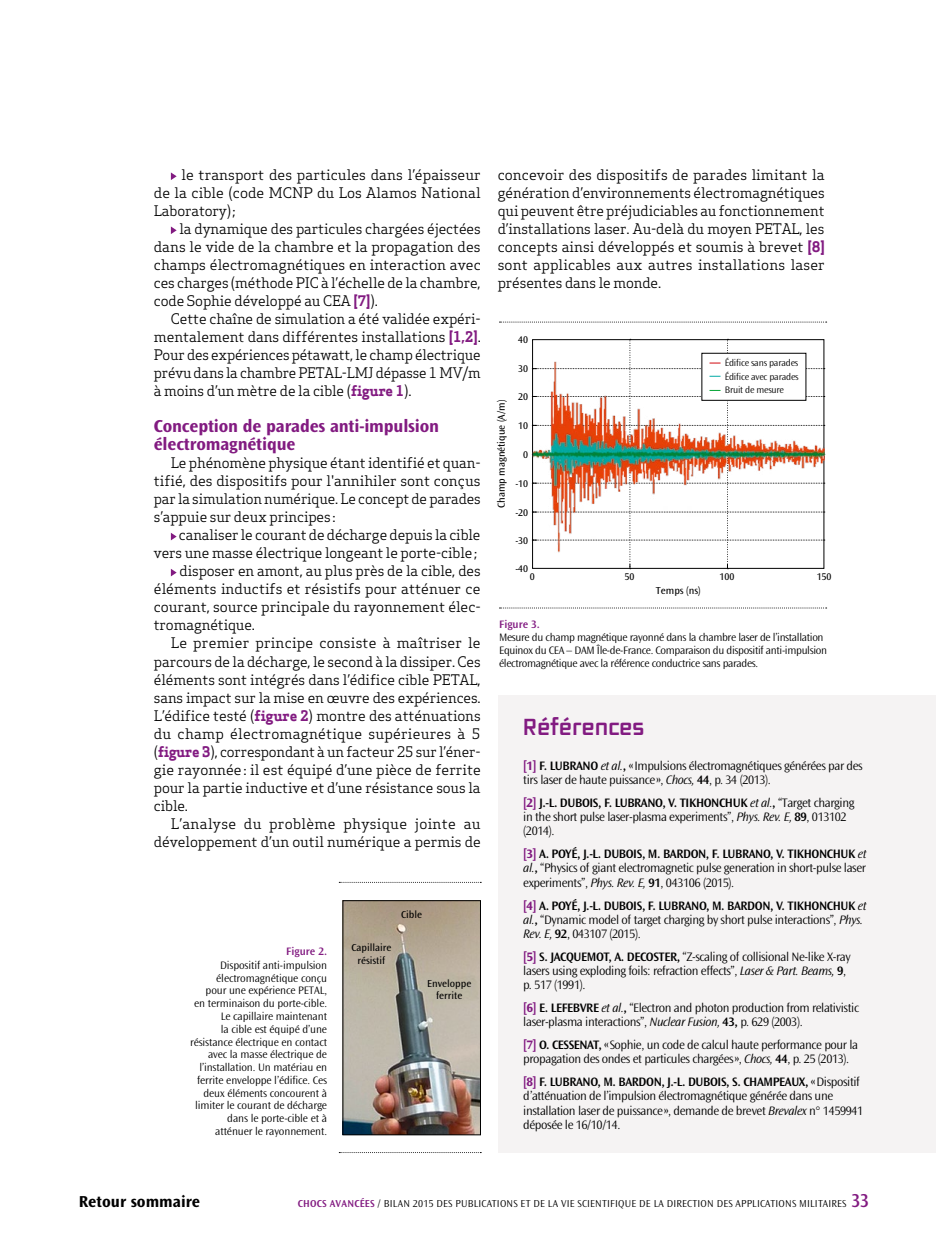
<style>
.page{position:relative;width:936px;height:1234px;background:#fff}
.page>*{position:absolute;margin:0;border:0;box-sizing:border-box;transform-origin:0 0}
.t1{font:700 22.5px "Vox";letter-spacing:.02em;color:#821b81}
.t2{font:700 18px/18px "Ocean Sans Std";letter-spacing:-.01em;color:#821b81}
.t3{font:700 16.5px "Ocean Sans Std";color:#000}
.t4{font:14.25px/18px "Apex Serif";letter-spacing:-.01em;color:#000;text-align:justify}
.t5{font:14.25px "Apex Serif";letter-spacing:.01em;color:#000}
.t6{font:14.25px "Apex Serif";letter-spacing:.02em;color:#000}
.t7{font:300 12.75px/14.2px "Ocean Sans Std";letter-spacing:-.03em;color:#000}
.t8{font:300 11.25px/12.8px "Ocean Sans Std";letter-spacing:-.01em;color:#000;text-align:right}
.t9{font:300 11.25px/12.8px "Ocean Sans Std";letter-spacing:-.03em;color:#000}
.t10{font:600 11.25px "Ocean Sans Std";color:#821b81}
.t11{font:300 10.5px "Ocean Sans Std";letter-spacing:.02em;color:#000}
.t12{font:10.5px/12.6px "Ocean Sans Std";color:#000;text-align:center}
.t13{font:10.2px "Ocean Sans Std";color:#000}
.t14{font:300 9.75px/13.5px "Ocean Sans Std";letter-spacing:-.02em;color:#000;text-align:justify}
.s1{font-weight:700;color:#821b81}
.s2{font-weight:600}
.s3{font-style:italic}
.s4{font-weight:600;color:#821b81}
.s5{font-weight:600;font-size:19.5px;color:#821b81}
</style>
<div class="page">
<div style="left:498px;top:695px;width:437px;height:457px;background:#f5f3f3"></div>
<svg style="left:171px;top:172px;width:6px;height:8px"></svg>
<svg style="left:171px;top:226px;width:6px;height:8px"></svg>
<svg style="left:171px;top:533px;width:6px;height:7px"></svg>
<svg style="left:171px;top:569px;width:6px;height:7px"></svg>
<img style="left:344px;top:902px;width:134px;height:230px">
<svg style="left:339px;top:881px;width:142px;height:1px"></svg>
<svg style="left:532px;top:339px;width:292px;height:230px"></svg>
<svg style="left:499px;top:607px;width:327px;height:1px"></svg>
<svg style="left:499px;top:322px;width:327px;height:1px"></svg>
<p class="t4" style="left:154px;top:166px;width:328px;text-indent:28px">le transport des particules dans l’épaisseur de la cible (code MCNP du Los Alamos National Laboratory);</p>
<p class="t4" style="left:154px;top:220px;width:328px;text-indent:26px">la dynamique des particules chargées éjectées dans le vide de la chambre et la propagation des champs électromagnétiques en interaction avec ces charges (méthode PIC à l’échelle de la chambre, code Sophie développé au CEA <span class="s1">[7]</span>).</p>
<p class="t4" style="left:154px;top:310px;width:328px;text-indent:17px">Cette chaîne de simulation a été validée expéri&shy;mentalement dans différentes installations <span class="s1">[1,2]</span>.<br>Pour des expériences pétawatt, le champ électrique prévu dans la chambre PETAL-LMJ dépasse 1 MV/m à moins d’un mètre de la cible (<span class="s1">figure 1</span>).</p>
<p class="t2" style="left:154px;top:417px;width:287px">Conception de parades anti-impulsion électromagnétique</p>
<p class="t4" style="left:154px;top:454px;width:328px;text-indent:17px">Le phénomène physique étant identifié et quan&shy;tifié, des dispositifs pour l'annihiler sont conçus par la simulation numérique. Le concept de parades s’appuie sur deux principes:</p>
<p class="t4" style="left:179px;top:526px;width:303px">canaliser le courant de décharge depuis la cible</p>
<p class="t4" style="left:154px;top:544px;width:325px">vers une masse électrique longeant le porte-cible;</p>
<p class="t4" style="left:179px;top:562px;width:303px">disposer en amont, au plus près de la cible, des</p>
<p class="t4" style="left:154px;top:580px;width:328px">éléments inductifs et résistifs pour atténuer ce</p>
<p class="t4" style="left:154px;top:598px;width:328px">courant, source principale du rayonnement élec-</p>
<p class="t4" style="left:154px;top:616px;width:103px">tromagnétique.</p>
<p class="t5" style="left:171px;top:634px;width:311px">Le premier principe consiste à maîtriser le</p>
<p class="t4" style="left:154px;top:652px;width:328px">parcours de la décharge, le second à la dissiper. Ces</p>
<p class="t4" style="left:154px;top:670px;width:328px">éléments sont intégrés dans l’édifice cible PETAL,</p>
<p class="t4" style="left:154px;top:688px;width:328px">sans impact sur la mise en œuvre des expériences.</p>
<p class="t4" style="left:154px;top:706px;width:328px">L’édifice testé (<span class="s1">figure 2</span>) montre des atténuations</p>
<p class="t5" style="left:154px;top:724px;width:328px">du champ électromagnétique supérieures à 5</p>
<p class="t4" style="left:154px;top:742px;width:328px">(<span class="s1">figure 3</span>), correspondant à un facteur 25 sur l’éner-</p>
<p class="t4" style="left:154px;top:760px;width:328px">gie rayonnée: il est équipé d’une pièce de ferrite</p>
<p class="t4" style="left:154px;top:778px;width:328px">pour la partie inductive et d’une résistance sous la</p>
<p class="t4" style="left:154px;top:796px;width:36px">cible.</p>
<p class="t6" style="left:171px;top:814px;width:311px">L’analyse du problème physique jointe au</p>
<p class="t4" style="left:154px;top:832px;width:328px">développement d’un outil numérique a permis de</p>
<p class="t10" style="left:286px;top:945px;width:42px">Figure 2.</p>
<p class="t8" style="left:190px;top:958px;width:138px">Dispositif anti-impulsion électromagnétique conçu<br>pour une expérience PETAL,<br>en terminaison du porte-cible.<br>Le capillaire maintenant<br>la cible est équipé d’une résistance électrique en contact avec la masse électrique de l’installation. Un matériau en ferrite enveloppe l’édifice. Ces deux éléments concourent à limiter le courant de décharge dans le porte-cible et à atténuer le rayonnement.</p>
<p class="t12" style="left:351px;top:941px;width:42px">Capillaire résistif</p>
<p class="t12" style="left:401px;top:908px;width:22px">Cible</p>
<p class="t12" style="left:427px;top:976px;width:46px">Enveloppe ferrite</p>
<p class="t4" style="left:497px;top:166px;width:328px">concevoir des dispositifs de parades limitant la génération d’environnements électromagnétiques qui peuvent être préjudiciables au fonctionnement d’installations laser. Au-delà du moyen PETAL, les concepts ainsi développés et soumis à brevet <span class="s1">[8] </span>sont applicables aux autres installations laser présentes dans le monde.</p>
<p class="t12" style="left:495px;top:508px;width:110px;rotate:-90deg">Champ magnétique (A/m)</p>
<p class="t13" style="left:518px;top:334px;width:11px">40</p>
<p class="t13" style="left:518px;top:363px;width:11px">30</p>
<p class="t13" style="left:518px;top:391px;width:11px">20</p>
<p class="t13" style="left:518px;top:419px;width:11px">10</p>
<p class="t13" style="left:523px;top:448px;width:6px">0</p>
<p class="t13" style="left:515px;top:477px;width:14px">-10</p>
<p class="t13" style="left:515px;top:506px;width:14px">-20</p>
<p class="t14" style="left:724px;top:356px;width:75px">Édifice sans parades Édifice avec parades Bruit de mesure</p>
<p class="t13" style="left:515px;top:535px;width:14px">-30</p>
<p class="t13" style="left:515px;top:563px;width:14px">-40</p>
<p class="t13" style="left:529px;top:571px;width:6px">0</p>
<p class="t13" style="left:624px;top:571px;width:11px">50</p>
<p class="t13" style="left:719px;top:571px;width:16px">100</p>
<p class="t13" style="left:816px;top:571px;width:16px">150</p>
<p class="t12" style="left:656px;top:584px;width:46px">Temps (ns)</p>
<p class="t10" style="left:499px;top:617px;width:42px">Figure 3.</p>
<p class="t9" style="left:499px;top:631px;width:329px">Mesure du champ magnétique rayonné dans la chambre laser de l’installation<br>Equinox du CEA – DAM Île-de-France. Comparaison du dispositif anti-impulsion électromagnétique avec la référence conductrice sans parades.</p>
<h1 class="t1" style="left:523px;top:711px;width:123px">Références</h1>
<p class="t7" style="left:523px;top:758px;width:341px"><span class="s1">[1]</span> <span class="s2">F. LUBRANO</span> <span class="s3">et al.</span><span class="s2">,</span> «Impulsions électromagnétiques générées par des tirs laser de haute puissance», <span class="s3">Chocs,</span> <span class="s2">44</span>, p. 34 (2013).</p>
<p class="t7" style="left:523px;top:795px;width:332px"><span class="s1">[2]</span> <span class="s2">J.-L. DUBOIS, F. LUBRANO, V. TIKHONCHUK</span> <span class="s3">et al.</span><span class="s2">,</span> “Target charging in the short pulse laser-plasma experiments”, <span class="s3">Phys. Rev. E,</span> <span class="s2">89</span>, 013102 (2014).</p>
<p class="t7" style="left:523px;top:846px;width:345px;text-align:justify"><span class="s1">[3]</span> <span class="s2">A. POYÉ, J.-L. DUBOIS, M. BARDON, F. LUBRANO, V. TIKHONCHUK</span> <span class="s3">et al.</span><span class="s2">,</span> “Physics of giant electromagnetic pulse generation in short-pulse laser experiments”, <span class="s3">Phys. Rev. E,</span> <span class="s2">91</span>, 043106 (2015).</p>
<p class="t7" style="left:523px;top:898px;width:345px"><span class="s1">[4]</span> <span class="s2">A. POYÉ, J.-L. DUBOIS, F. LUBRANO, M. BARDON, V. TIKHONCHUK</span> <span class="s3">et al.</span><span class="s2">,</span> “Dynamic model of target charging by short pulse interactions”, <span class="s3">Phys.<br>Rev. E,</span> <span class="s2">92</span>, 043107 (2015).</p>
<p class="t7" style="left:523px;top:949px;width:329px"><span class="s1">[5]</span> <span class="s2">S. JACQUEMOT, A. DECOSTER,</span> “Z-scaling of collisional Ne-like X-ray lasers using exploding foils: refraction effects”, <span class="s3">Laser &amp; Part. Beams,</span> <span class="s2">9</span>, p. 517 (1991).</p>
<p class="t7" style="left:523px;top:1000px;width:337px"><span class="s1">[6]</span> <span class="s2">E. LEFEBVRE</span> <span class="s3">et al.</span><span class="s2">,</span> “Electron and photon production from relativistic laser-plasma interactions”, <span class="s3">Nuclear Fusion,</span> <span class="s2">43,</span> p. 629 (2003).</p>
<p class="t7" style="left:523px;top:1037px;width:336px"><span class="s1">[7]</span> <span class="s2">O. CESSENAT,</span> «Sophie, un code de calcul haute performance pour la propagation des ondes et particules chargées», <span class="s3">Chocs,</span> <span class="s2">44</span>, p. 25 (2013).</p>
<p class="t7" style="left:523px;top:1074px;width:341px"><span class="s1">[8]</span> <span class="s2">F. LUBRANO, M. BARDON, J.-L. DUBOIS, S. CHAMPEAUX,</span> «Dispositif d’atténuation de l’impulsion électromagnétique générée dans une installation laser de puissance», demande de brevet <span class="s3">Brevalex</span> n° 1459941 déposée le 16/10/14.</p>
<p class="t3" style="left:79px;top:1191px;width:123px">Retour sommaire</p>
<p class="t11" style="left:298px;top:1197px;width:572px"><span class="s4">CHOCS AVANCÉES</span> / BILAN 2015 DES PUBLICATIONS ET DE LA VIE SCIENTIFIQUE DE LA DIRECTION DES APPLICATIONS MILITAIRES <span class="s5">33</span></p>
</div>
